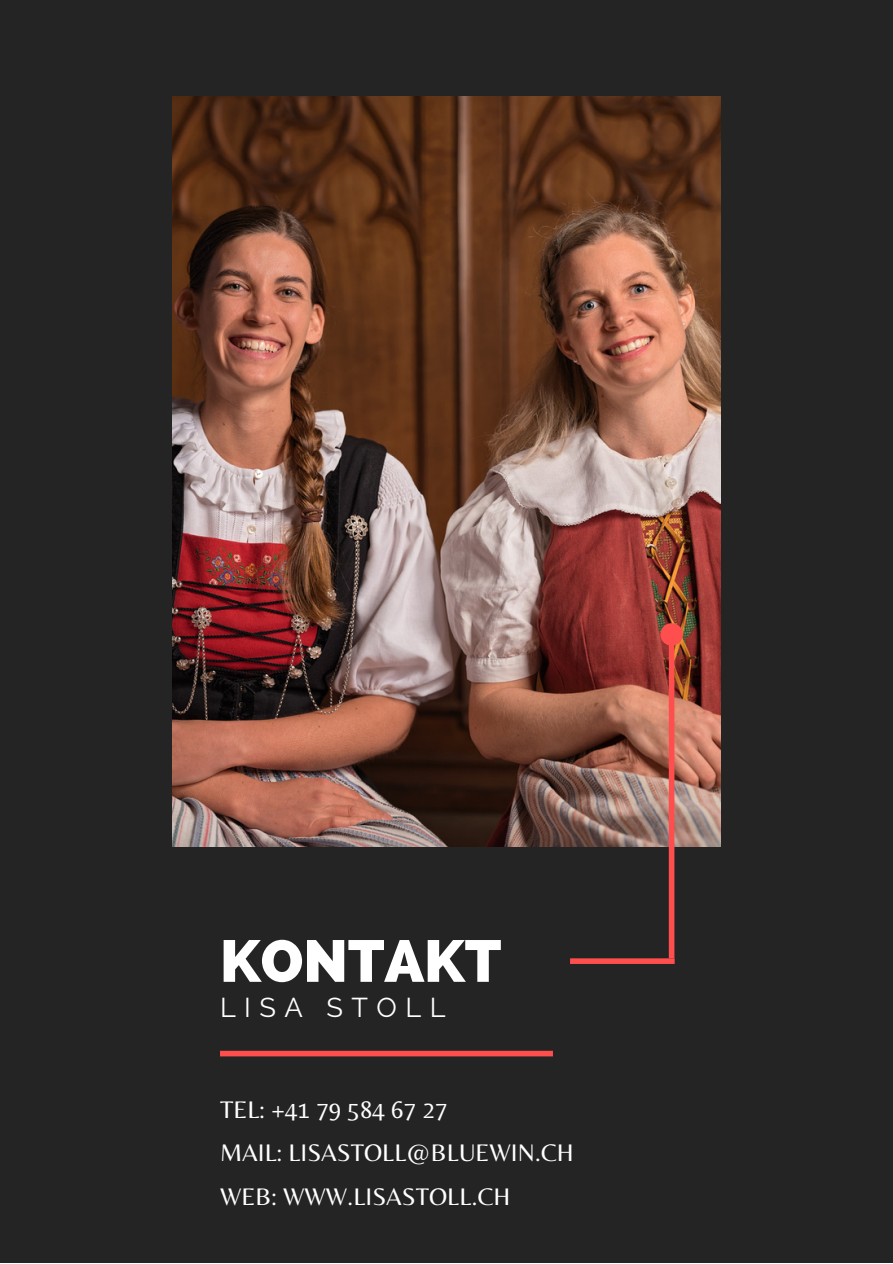
<style>
.page{position:relative;width:893px;height:1264px;background:#fff}
.page>*{position:absolute;margin:0;border:0;box-sizing:border-box;transform-origin:0 0}
.t1{font:800 58.8px "Raleway";color:#fff}
.t2{font:27.15px "Raleway";letter-spacing:.31em;color:#fff}
.t3{font:24.9px/43.8px "Belleza";color:#fff}
</style>
<div class="page">
<div style="left:0;top:0;width:892px;height:1262px;background:#242424"></div>
<img style="left:173px;top:97px;width:547px;height:749px">
<div style="left:668px;top:644px;width:6px;height:314px;background:#ff4e4e"></div>
<svg style="left:656px;top:619px;width:31px;height:30px"></svg>
<div style="left:570px;top:958px;width:104px;height:5px;background:#ff4e4e"></div>
<div style="left:220px;top:1050px;width:333px;height:6px;background:#ff4e4e"></div>
<h1 class="t1" style="left:220px;top:926px;width:283px">KONTAKT</h1>
<p class="t2" style="left:220px;top:991px;width:227px">LISA STOLL</p>
<p class="t3" style="left:220px;top:1086px;width:355px">TEL: +41 79 584 67 27<br>MAIL: LISASTOLL@BLUEWIN.CH<br>WEB: WWW.LISASTOLL.CH</p>
</div>
